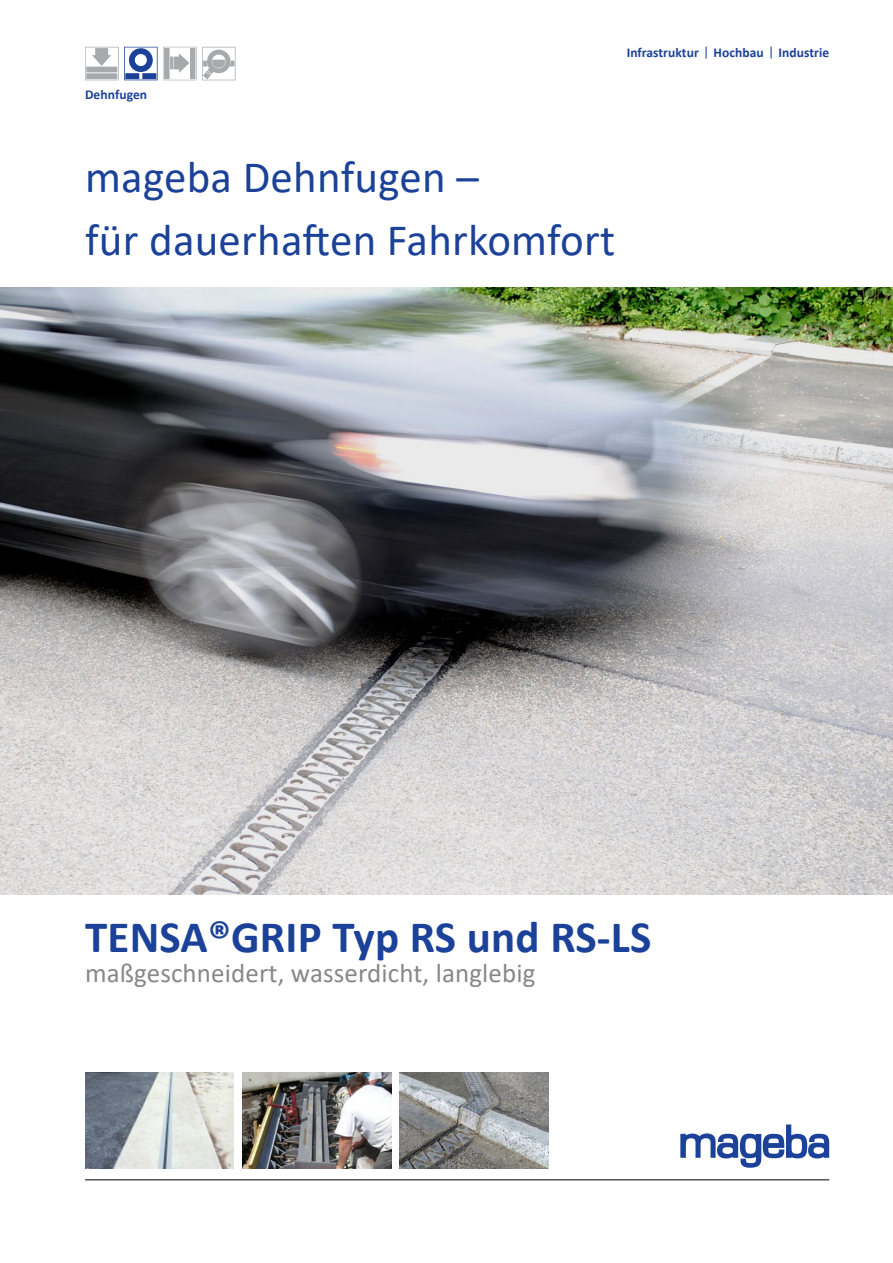
<style>
.page{position:relative;width:893px;height:1263px;background:#fff}
.page>*{position:absolute;margin:0;border:0;box-sizing:border-box;transform-origin:0 0}
.t1{font:45px/63px "Calibri";letter-spacing:.005em;color:#1b4298}
.t2{font:700 45px "Calibri";letter-spacing:.005em;color:#1b4298}
.t3{font:27px "Calibri";letter-spacing:.005em;color:#888}
.t4{font:700 13.5px "Calibri";letter-spacing:.005em;color:#1b4298}
.s1{font-weight:400}
</style>
<div class="page">
<hr style="left:85px;top:1179px;width:744px;height:1px;background:#000">
<svg style="left:85px;top:47px;width:151px;height:34px"></svg>
<img style="left:0;top:287px;width:893px;height:608px">
<img style="left:242px;top:1073px;width:149px;height:95px">
<img style="left:400px;top:1073px;width:149px;height:95px">
<img style="left:85px;top:1073px;width:149px;height:95px">
<svg style="left:680px;top:1124px;width:149px;height:44px"></svg>
<p class="t4" style="left:85px;top:85px;width:64px">Dehnfugen</p>
<p class="t4" style="left:627px;top:43px;width:204px">Infrastruktur <span class="s1">|</span> Hochbau <span class="s1">|</span> Industrie</p>
<p class="t1" style="left:85px;top:145px;width:532px">mageba Dehnfugen –<br>für dauerhaften Fahrkomfort</p>
<p class="t2" style="left:85px;top:905px;width:568px">TENSA®GRIP Typ RS und RS-LS</p>
<p class="t3" style="left:85px;top:954px;width:452px">maßgeschneidert, wasserdicht, langlebig</p>
</div>
